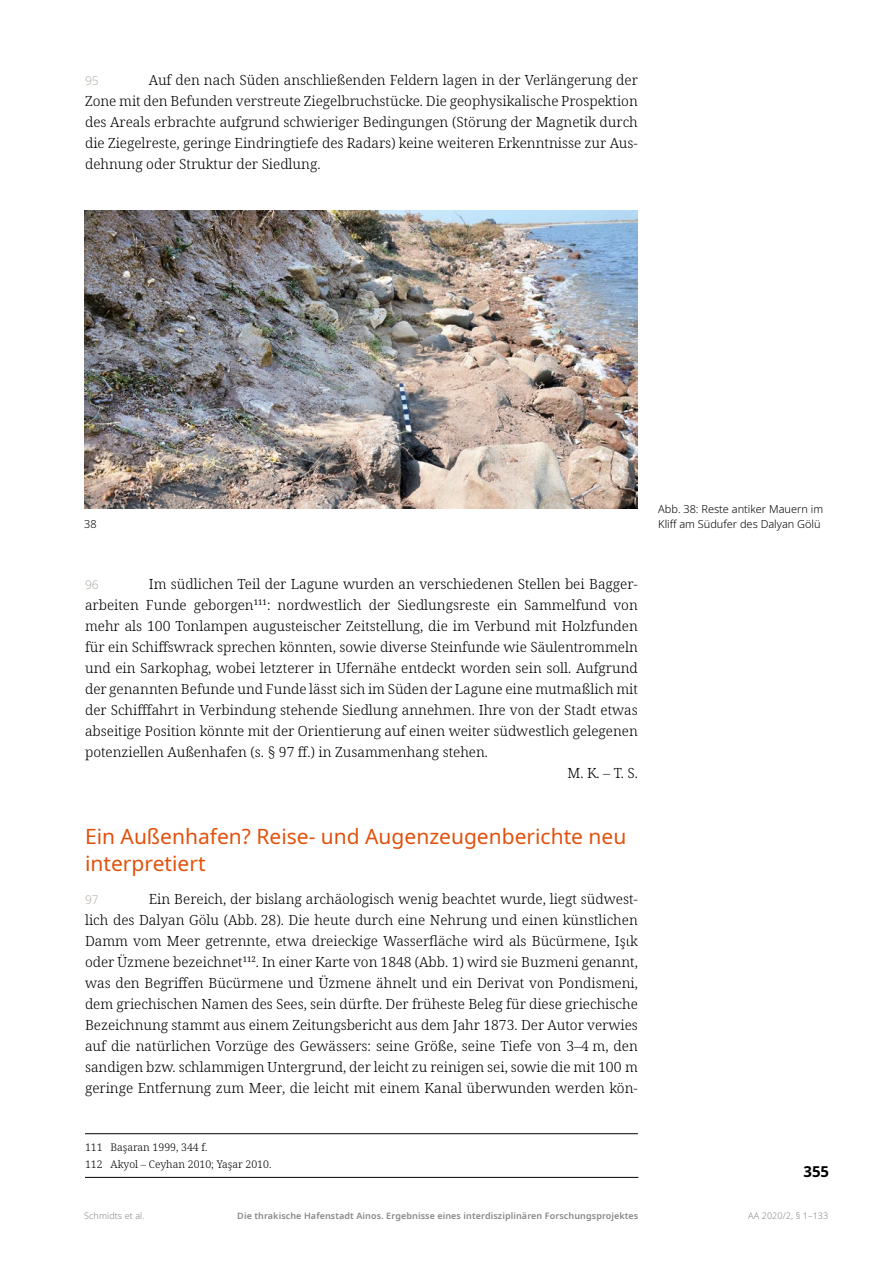
<style>
.page{position:relative;width:893px;height:1263px;background:#fff}
.page>*{position:absolute;margin:0;border:0;box-sizing:border-box;transform-origin:0 0}
.t1{font:21px/27px "Noto Sans";color:#e2510c}
.t2{font:700 15px "Noto Sans";color:#000}
.t3{font:300 13.95px/21px "Noto Serif";color:#000;text-align:justify}
.t4{font:300 12px "Noto Sans";color:#b4aea7}
.t5{font:300 10.95px/15px "Noto Sans";color:#000}
.t6{font:300 10.5px/17px "Noto Serif";color:#000}
.t7{font:600 9px "Noto Sans";letter-spacing:.01em;color:#878787}
.t8{font:300 9px "Noto Sans";letter-spacing:.01em;color:#878787}
</style>
<div class="page">
<hr style="left:85px;top:1177px;width:553px;height:1px;background:#000">
<hr style="left:85px;top:1133px;width:553px;height:1px;background:#000">
<img style="left:84px;top:211px;width:553px;height:297px">
<p class="t3" style="left:85px;top:70px;width:554px;text-indent:64px">Auf den nach Süden anschließenden Feldern lagen in der Verlängerung der Zone mit den Befunden verstreute Ziegelbruchstücke. Die geophysikalische Prospektion des Areals erbrachte aufgrund schwieriger Bedingungen (Störung der Magnetik durch die Ziegelreste, geringe Eindringtiefe des Radars) keine weiteren Erkenntnisse zur Aus&shy;dehnung oder Struktur der Siedlung.</p>
<p class="t4" style="left:85px;top:72px;width:15px">95</p>
<p class="t5" style="left:84px;top:516px;width:14px">38</p>
<p class="t4" style="left:85px;top:576px;width:15px">96</p>
<p class="t3" style="left:149px;top:574px;width:490px">Im südlichen Teil der Lagune wurden an verschiedenen Stellen bei Bagger-</p>
<p class="t3" style="left:85px;top:595px;width:554px">arbeiten Funde geborgen<sup>111</sup>: nordwestlich der Siedlungsreste ein Sammelfund von</p>
<p class="t3" style="left:85px;top:616px;width:554px">mehr als 100 Tonlampen augusteischer Zeitstellung, die im Verbund mit Holzfunden</p>
<p class="t3" style="left:85px;top:637px;width:554px">für ein Schiffswrack sprechen könnten, sowie diverse Steinfunde wie Säulentrommeln</p>
<p class="t3" style="left:85px;top:658px;width:554px">und ein Sarkophag, wobei letzterer in Ufernähe entdeckt worden sein soll. Aufgrund</p>
<p class="t3" style="left:85px;top:679px;width:554px">der genannten Befunde und Funde lässt sich im Süden der Lagune eine mutmaßlich mit</p>
<p class="t3" style="left:85px;top:700px;width:554px">der Schifffahrt in Verbindung stehende Siedlung annehmen. Ihre von der Stadt etwas</p>
<p class="t3" style="left:85px;top:721px;width:554px">abseitige Position könnte mit der Orientierung auf einen weiter südwestlich gelegenen</p>
<p class="t3" style="left:85px;top:742px;width:404px">potenziellen Außenhafen (s. § 97 ff.) in Zusammenhang stehen.</p>
<p class="t3" style="left:567px;top:763px;width:72px">M. K. – T. S.</p>
<h1 class="t1" style="left:85px;top:823px;width:543px">Ein Außenhafen? Reise- und Augenzeugenberichte neu interpretiert</h1>
<p class="t4" style="left:85px;top:891px;width:15px">97</p>
<p class="t3" style="left:85px;top:889px;width:554px;text-indent:64px">Ein Bereich, der bislang archäologisch wenig beachtet wurde, liegt südwest&shy;lich des Dalyan Gölu (Abb. 28). Die heute durch eine Nehrung und einen künstlichen Damm vom Meer getrennte, etwa dreieckige Wasserfläche wird als Bücürmene, Işιk oder Üzmene bezeichnet<sup>112</sup>. In einer Karte von 1848 (Abb. 1) wird sie Buzmeni genannt, was den Begriffen Bücürmene und Üzmene ähnelt und ein Derivat von Pondismeni, dem griechischen Namen des Sees, sein dürfte. Der früheste Beleg für diese griechische Bezeichnung stammt aus einem Zeitungsbericht aus dem Jahr 1873. Der Autor verwies auf die natürlichen Vorzüge des Gewässers: seine Größe, seine Tiefe von 3–4 m, den sandigen bzw. schlammigen Untergrund, der leicht zu reinigen sei, sowie die mit 100 m geringe Entfernung zum Meer, die leicht mit einem Kanal überwunden werden kön-</p>
<p class="t6" style="left:85px;top:1139px;width:188px">111 Başaran 1999, 344 f.<br>112 Akyol – Ceyhan 2010; Yaşar 2010.</p>
<p class="t5" style="left:658px;top:501px;width:166px">Abb. 38: Reste antiker Mauern im<br>Kliff am Südufer des Dalyan Gölü</p>
<p class="t2" style="left:803px;top:1161px;width:27px">355</p>
<p class="t8" style="left:84px;top:1209px;width:62px">Schmidts et al.</p>
<p class="t7" style="left:237px;top:1209px;width:403px">Die thrakische Hafenstadt Ainos. Ergebnisse eines interdisziplinären Forschungsprojektes</p>
<p class="t8" style="left:748px;top:1209px;width:82px">AA 2020/2, § 1–133</p>
</div>
